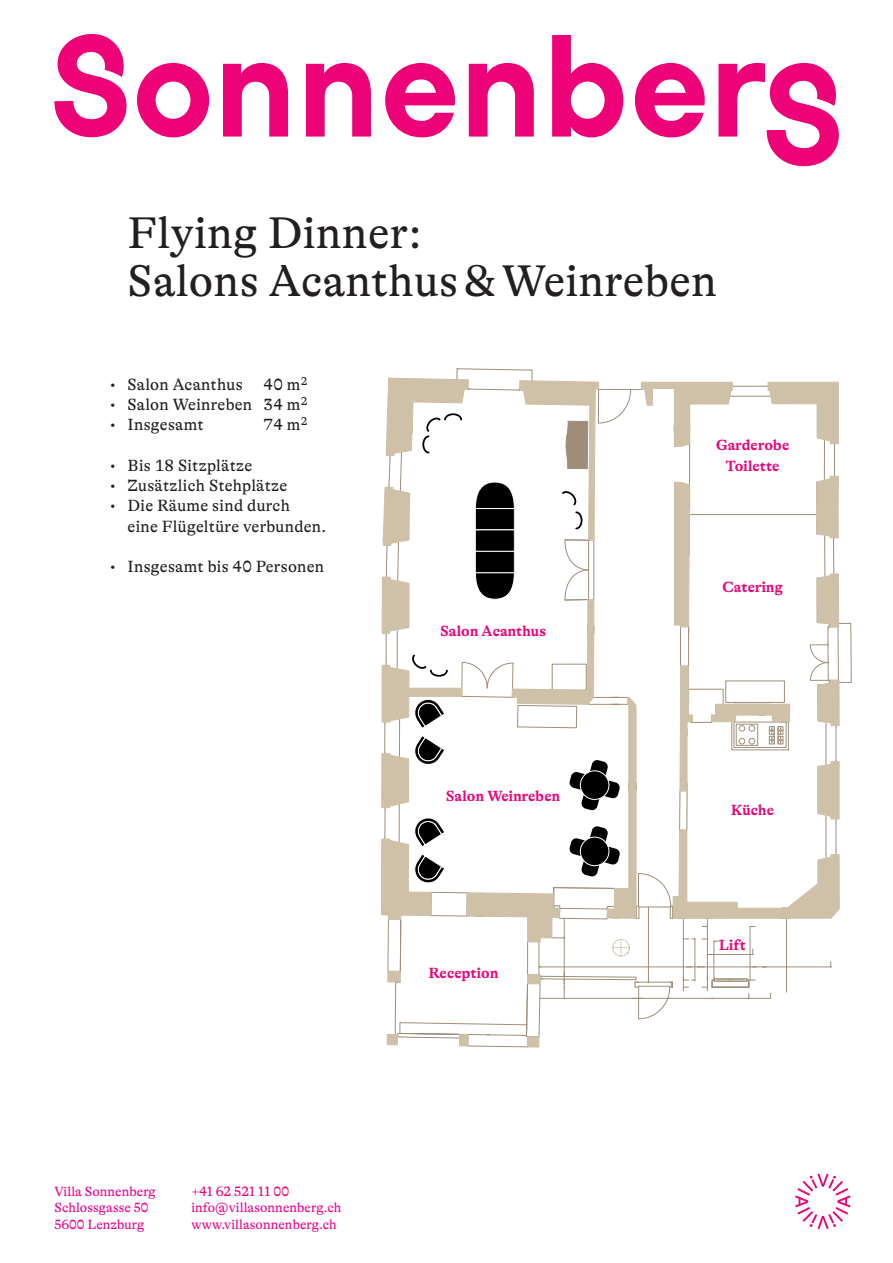
<style>
.page{position:relative;width:893px;height:1263px;background:#fff}
.page>*{position:absolute;margin:0;border:0;box-sizing:border-box;transform-origin:0 0}
.HT{font:45px/48px "GT Alpina";letter-spacing:.01em;color:#231f20}
.GT{font:16.5px/20.2px "GT Alpina";letter-spacing:.015em;color:#231f20}
.GT-2{font:700 15px "GT Alpina";letter-spacing:.015em;color:#ed0277}
.t1{font:13.8px "GT Alpina";letter-spacing:.005em;color:#ed0277}
.t2{font:13.5px/16.5px "GT Alpina";letter-spacing:.005em;color:#ed028c}
</style>
<div class="page">
<svg style="left:795px;top:1174px;width:55px;height:55px"></svg>
<svg style="left:137px;top:63px;width:72px;height:74px"></svg>
<svg style="left:223px;top:63px;width:65px;height:74px"></svg>
<svg style="left:306px;top:63px;width:65px;height:74px"></svg>
<svg style="left:385px;top:63px;width:70px;height:74px"></svg>
<svg style="left:469px;top:63px;width:65px;height:74px"></svg>
<svg style="left:552px;top:35px;width:71px;height:102px"></svg>
<svg style="left:635px;top:63px;width:70px;height:74px"></svg>
<svg style="left:54px;top:34px;width:73px;height:103px"></svg>
<svg style="left:718px;top:63px;width:121px;height:103px"></svg>
<svg style="left:381px;top:368px;width:471px;height:679px"></svg>
<p class="HT" style="left:128px;top:210px;width:591px">Flying Dinner:<br>Salons Acanthus &amp; Weinreben</p>
<p class="GT" style="left:111px;top:374px;width:134px">• Salon Acanthus</p>
<p class="GT" style="left:264px;top:374px;width:45px">40 m<sup>2</sup></p>
<p class="GT" style="left:111px;top:394px;width:198px">• Salon Weinreben 34 m<sup>2</sup></p>
<p class="GT" style="left:111px;top:415px;width:95px">• Insgesamt</p>
<p class="GT" style="left:264px;top:415px;width:45px">74 m<sup>2</sup></p>
<p class="GT" style="left:111px;top:455px;width:143px">• Bis 18 Sitzplätze</p>
<p class="GT" style="left:111px;top:475px;width:178px">• Zusätzlich Stehplätze</p>
<p class="GT" style="left:128px;top:496px;width:200px;text-indent:-17px">• Die Räume sind durch<br>eine Flügeltüre verbunden.</p>
<p class="GT" style="left:111px;top:556px;width:215px">• Insgesamt bis 40 Personen</p>
<p class="t2" style="left:54px;top:1183px;width:103px">Villa Sonnenberg<br>Schlossgasse 50<br>5600 Lenzburg</p>
<p class="t1" style="left:191px;top:1183px;width:99px">+41 62 521 11 00</p>
<p class="t2" style="left:191px;top:1200px;width:152px">info@villasonnenberg.ch www.villasonnenberg.ch</p>
<p class="GT-2" style="left:440px;top:623px;width:107px">Salon Acanthus</p>
<p class="GT-2" style="left:446px;top:788px;width:115px">Salon Weinreben</p>
<p class="GT-2" style="left:429px;top:964px;width:71px">Reception</p>
<p class="GT-2" style="left:716px;top:437px;width:75px">Garderobe</p>
<p class="GT-2" style="left:726px;top:457px;width:55px">Toilette</p>
<p class="GT-2" style="left:722px;top:579px;width:62px">Catering</p>
<p class="GT-2" style="left:731px;top:801px;width:44px">Küche</p>
<p class="GT-2" style="left:719px;top:936px;width:28px">Lift</p>
</div>
